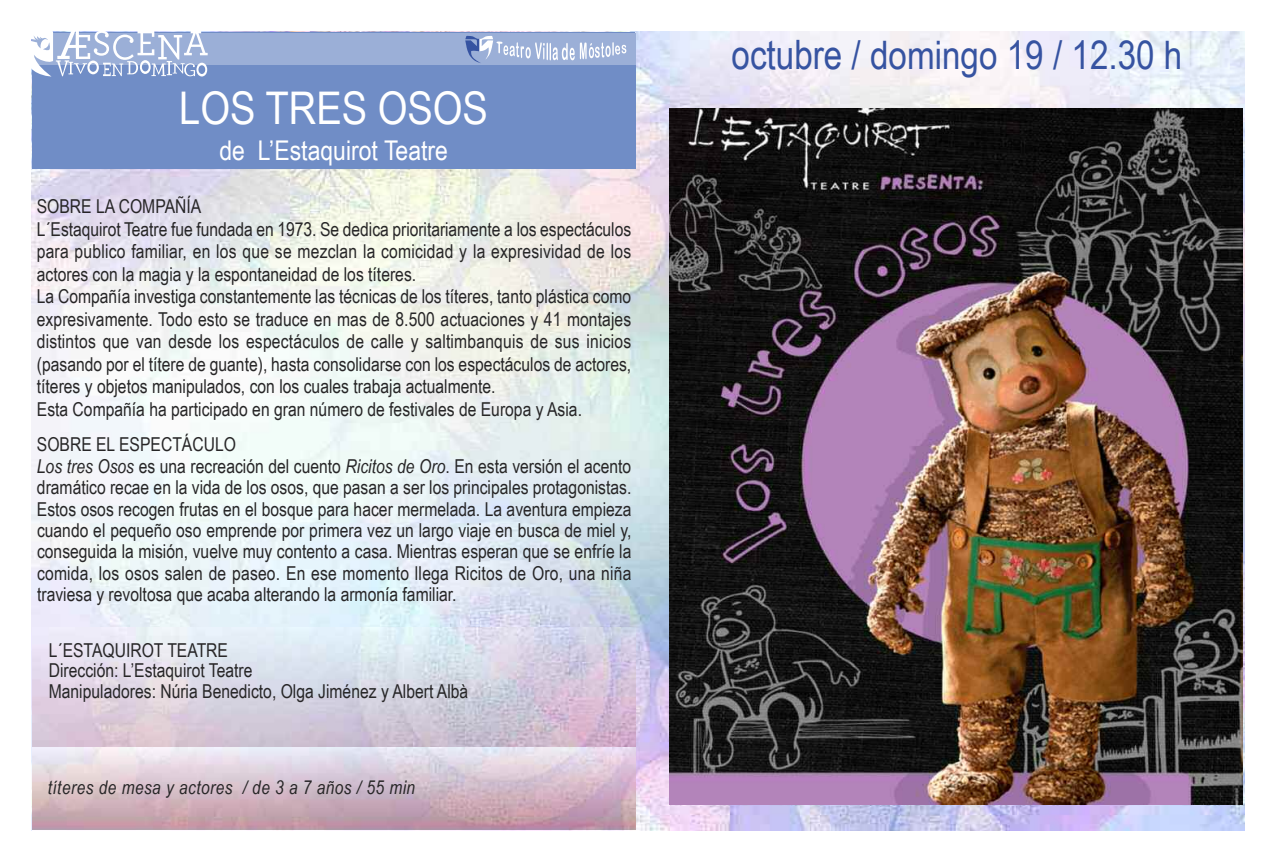
<style>
.page{position:relative;width:1276px;height:862px;background:#fff}
.page>*{position:absolute;margin:0;border:0;box-sizing:border-box;transform-origin:0 0}
.t1{font:45px "Arial Narrow";color:#fff}
.t2{font:39.15px "Arial Narrow";color:#3653a1}
.t3{font:27.22px "Arial Narrow";color:#fff}
.t4{font:19.12px/22.5px "Arial Narrow";color:#272627}
.t5{font:italic 18.9px "Arial Narrow";letter-spacing:.025em;color:#272627}
.s1{font-style:italic}
.s2{font-size:40.5px}
</style>
<div class="page">
<img style="left:32px;top:32px;width:1212px;height:797px">
<img style="left:669px;top:108px;width:573px;height:695px">
<div style="left:32px;top:32px;width:603px;height:137px;background:#708dc6"></div>
<img style="left:32px;top:626px;width:604px;height:203px">
<img style="left:635px;top:33px;width:1px;height:32px">
<div style="left:32px;top:33px;width:603px;height:32px;background:#9bafd7"></div>
<svg style="left:465px;top:36px;width:161px;height:27px"></svg>
<svg style="left:31px;top:31px;width:177px;height:45px"></svg>
<h1 class="t1" style="left:179px;top:82px;width:310px">LOS TRES OSOS</h1>
<h3 class="t3" style="left:219px;top:135px;width:230px">de L’Estaquirot Teatre</h3>
<p class="t4" style="left:37px;top:195px;width:596px">SOBRE LA COMPAÑÍA<br>L´Estaquirot Teatre fue fundada en 1973. Se dedica prioritariamente a los espectáculos para publico familiar, en los que se mezclan la comicidad y la expresividad de los actores con la magia y la espontaneidad de los títeres.<br>La Compañía investiga constantemente las técnicas de los títeres, tanto plástica como expresivamente. Todo esto se traduce en mas de 8.500 actuaciones y 41 montajes distintos que van desde los espectáculos de calle y saltimbanquis de sus inicios (pasando por el títere de guante), hasta consolidarse con los espectáculos de actores, títeres y objetos manipulados, con los cuales trabaja actualmente.<br>Esta Compañía ha participado en gran número de festivales de Europa y Asia.</p>
<p class="t4" style="left:37px;top:433px;width:596px;line-height:21.4px">SOBRE EL ESPECTÁCULO<br><span class="s1">Los tres Osos</span> es una recreación del cuento <span class="s1">Ricitos de Oro</span>. En esta versión el acento dramático recae en la vida de los osos, que pasan a ser los principales protagonistas.<br>Estos osos recogen frutas en el bosque para hacer mermelada. La aventura empieza cuando el pequeño oso emprende por primera vez un largo viaje en busca de miel y, conseguida la misión, vuelve muy contento a casa. Mientras esperan que se enfríe la comida, los osos salen de paseo. En ese momento llega Ricitos de Oro, una niña traviesa y revoltosa que acaba alterando la armonía familiar.</p>
<p class="t4" style="left:49px;top:639px;width:421px;line-height:20.2px">L´ESTAQUIROT TEATRE<br>Dirección: L’Estaquirot Teatre<br>Manipuladores: Núria Benedicto, Olga Jiménez y Albert Albà</p>
<p class="t5" style="left:48px;top:775px;width:369px">títeres de mesa y actores / de 3 a 7 años / 55 min</p>
<h2 class="t2" style="left:731px;top:32px;width:452px"><span class="s2">octubre</span> / domingo 19 / 12.30 h</h2>
</div>
